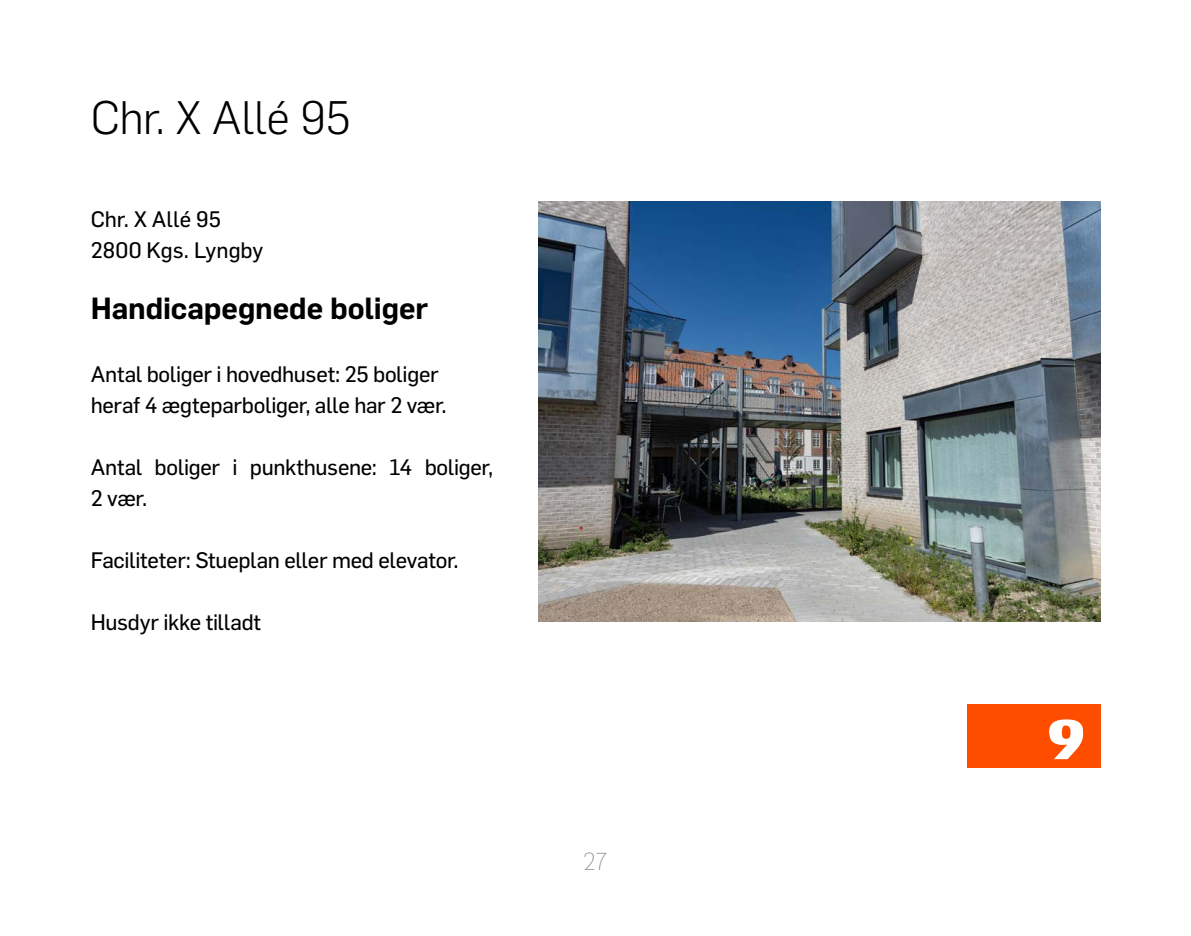
<style>
.page{position:relative;width:1191px;height:936px;background:#fff}
.page>*{position:absolute;margin:0;border:0;box-sizing:border-box;transform-origin:0 0}
.t1{font:700 50px "Fuji Extended";color:#fff;scale:1.28 1}
.t2{font:300 46px "Flama";letter-spacing:-.01em;color:#000}
.t3{font:600 30px "Flama";letter-spacing:-.005em;color:#000}
.t4{font:200 24px "Flama";color:#818080}
.t5{font:22px/31px "Flama Basic";letter-spacing:-.015em;color:#000}
</style>
<div class="page">
<img style="left:539px;top:201px;width:561px;height:420px">
<div style="left:967px;top:704px;width:133px;height:63px;background:#ff4d00"></div>
<h2 class="t2" style="left:91px;top:83px;width:261px">Chr. X Allé 95</h2>
<p class="t5" style="left:91px;top:203px;width:174px">Chr. X Allé 95<br>2800 Kgs. Lyngby</p>
<p class="t3" style="left:91px;top:286px;width:339px">Handicapegnede boliger</p>
<p class="t5" style="left:91px;top:358px;width:357px">Antal boliger i hovedhuset: 25 boliger heraf 4 ægteparboliger, alle har 2 vær.</p>
<p class="t5" style="left:91px;top:451px;width:404px">Antal boliger i punkthusene: 14 boliger,<br>2 vær.</p>
<p class="t5" style="left:91px;top:544px;width:369px">Faciliteter: Stueplan eller med elevator.</p>
<p class="t5" style="left:91px;top:606px;width:172px">Husdyr ikke tilladt</p>
<p class="t4" style="left:583px;top:843px;width:25px">27</p>
<h1 class="t1" style="left:1046px;top:707px;width:32px">9</h1>
</div>
